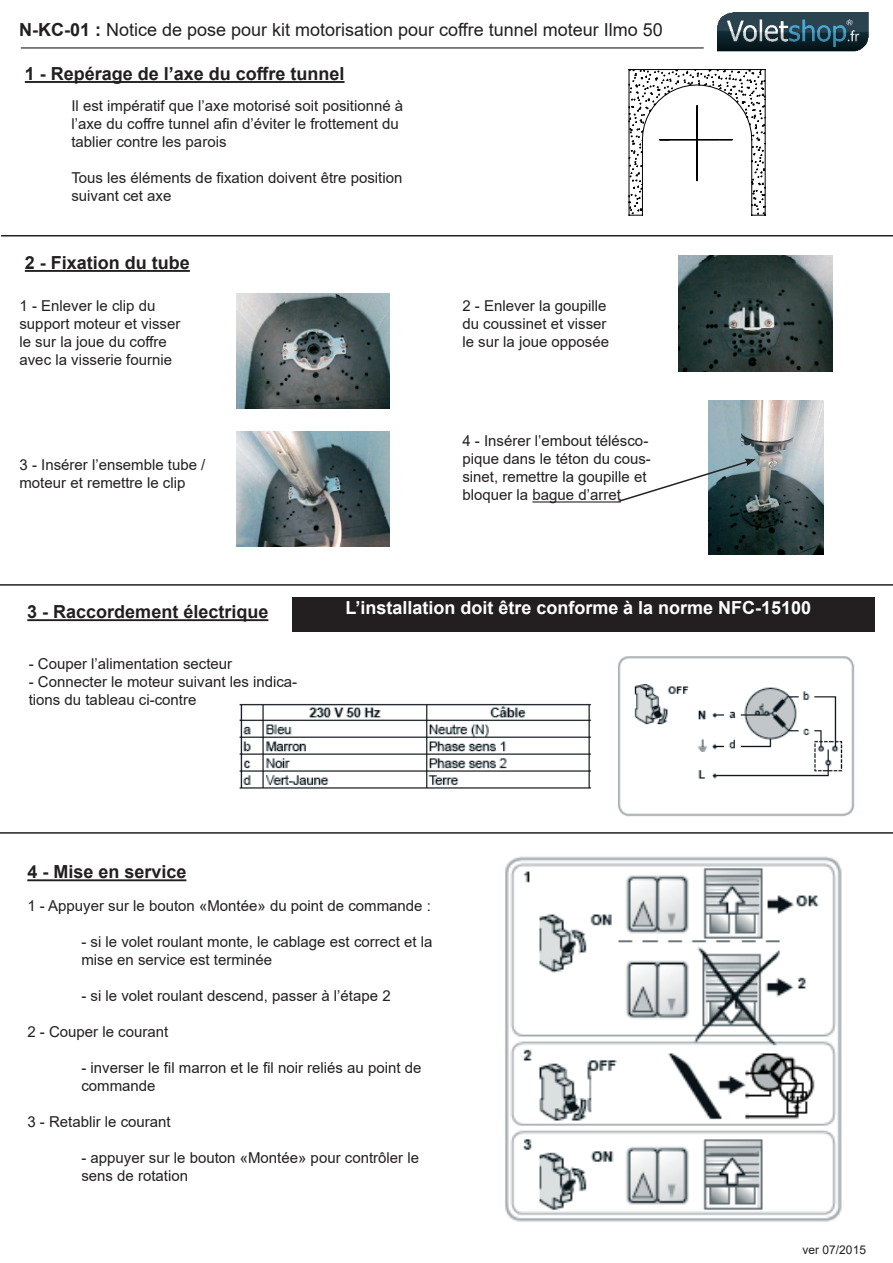
<style>
.page{position:relative;width:893px;height:1263px;background:#fff}
.page>*{position:absolute;margin:0;border:0;box-sizing:border-box;transform-origin:0 0}
.t1{font:700 18px "Arial";color:#231f20}
.t2{font:18px "Arial";color:#231f20}
.t3{font:700 18px "Arial";color:#fff}
.t4{font:15px/18px "Arial";color:#231f20}
.t5{font:12px "Arial";color:#231f20}
.s1{font-weight:700}
</style>
<div class="page">
<hr style="left:21px;top:47px;width:683px;height:2px;background:#231f20">
<img style="left:718px;top:13px;width:151px;height:39px">
<img style="left:708px;top:401px;width:115px;height:153px">
<hr style="left:25px;top:270px;width:165px;height:2px;background:#231f20">
<hr style="left:532px;top:501px;width:89px;height:1px;background:#231f20">
<img style="left:679px;top:256px;width:153px;height:115px">
<hr style="left:1px;top:235px;width:892px;height:1px;background:#231f20">
<img style="left:236px;top:293px;width:154px;height:115px">
<img style="left:236px;top:431px;width:154px;height:115px">
<svg style="left:628px;top:69px;width:138px;height:147px"></svg>
<hr style="left:25px;top:81px;width:320px;height:2px;background:#231f20">
<hr style="left:0;top:584px;width:893px;height:2px;background:#231f20">
<div style="left:292px;top:597px;width:582px;height:34px;background:#231f20"></div>
<hr style="left:27px;top:619px;width:241px;height:2px;background:#231f20">
<svg style="left:617px;top:459px;width:139px;height:44px"></svg>
<img style="left:618px;top:656px;width:237px;height:161px">
<img style="left:239px;top:703px;width:353px;height:86px">
<hr style="left:0;top:832px;width:893px;height:2px;background:#231f20">
<hr style="left:27px;top:879px;width:159px;height:2px;background:#231f20">
<img style="left:505px;top:856px;width:337px;height:366px">
<p class="t2" style="left:19px;top:17px;width:645px"><span class="s1">N-KC-01 :</span> Notice de pose pour kit motorisation pour coffre tunnel moteur Ilmo 50</p>
<p class="t1" style="left:25px;top:61px;width:321px">1 - Repérage de l’axe du coffre tunnel</p>
<p class="t4" style="left:71px;top:97px;width:333px">Il est impératif que l’axe motorisé soit positionné à l’axe du coffre tunnel afin d’éviter le frottement du tablier contre les parois</p>
<p class="t4" style="left:71px;top:169px;width:332px">Tous les éléments de fixation doivent être position suivant cet axe</p>
<p class="t1" style="left:25px;top:250px;width:167px">2 - Fixation du tube</p>
<p class="t4" style="left:19px;top:297px;width:162px">1 - Enlever le clip du support moteur et visser le sur la joue du coffre avec la visserie fournie</p>
<p class="t4" style="left:462px;top:297px;width:148px">2 - Enlever la goupille du coussinet et visser le sur la joue opposée</p>
<p class="t4" style="left:19px;top:456px;width:187px">3 - Insérer l’ensemble tube / moteur et remettre le clip</p>
<p class="t4" style="left:462px;top:432px;width:190px">4 - Insérer l’embout télésco&shy;pique dans le téton du cous&shy;sinet, remettre la goupille et bloquer la bague d’arret</p>
<p class="t1" style="left:27px;top:599px;width:243px">3 - Raccordement électrique</p>
<p class="t3" style="left:345px;top:595px;width:467px">L’installation doit être conforme à la norme NFC-15100</p>
<p class="t4" style="left:29px;top:654px;width:205px">- Couper l’alimentation secteur</p>
<p class="t4" style="left:29px;top:672px;width:270px">- Connecter le moteur suivant les indica&shy;tions du tableau ci-contre</p>
<p class="t1" style="left:27px;top:859px;width:161px">4 - Mise en service</p>
<p class="t4" style="left:27px;top:896px;width:405px">1 - Appuyer sur le bouton «Montée» du point de commande :</p>
<p class="t4" style="left:81px;top:932px;width:352px">- si le volet roulant monte, le cablage est correct et la mise en service est terminée</p>
<p class="t4" style="left:81px;top:986px;width:311px">- si le volet roulant descend, passer à l’étape 2</p>
<p class="t4" style="left:27px;top:1022px;width:142px">2 - Couper le courant</p>
<p class="t4" style="left:81px;top:1058px;width:342px">- inverser le fil marron et le fil noir reliés au point de commande</p>
<p class="t4" style="left:27px;top:1112px;width:145px">3 - Retablir le courant</p>
<p class="t4" style="left:81px;top:1148px;width:339px">- appuyer sur le bouton «Montée» pour contrôler le sens de rotation</p>
<p class="t5" style="left:803px;top:1241px;width:65px">ver 07/2015</p>
</div>
